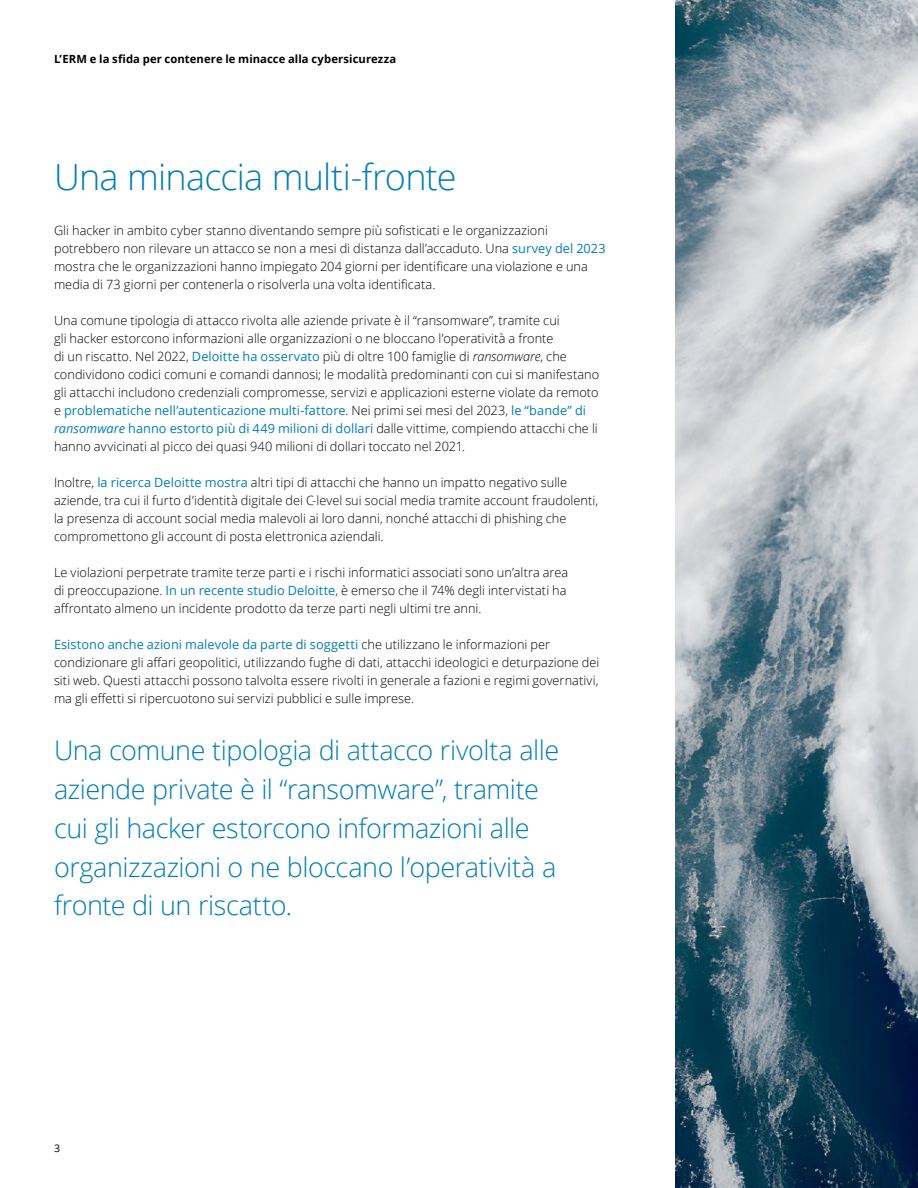
<style>
.page{position:relative;width:918px;height:1188px;background:#fff}
.page>*{position:absolute;margin:0;border:0;box-sizing:border-box;transform-origin:0 0}
.t1{font:300 36px "Open Sans";letter-spacing:-.02em;color:#007db6}
.t2{font:300 27px/39px "Open Sans";letter-spacing:-.015em;color:#007db6}
.t3{font:300 12.75px/18px "Open Sans";letter-spacing:.005em;color:#000}
.t4{font:700 11.25px "Open Sans";letter-spacing:.005em;color:#000}
.t5{font:10.5px "Open Sans";color:#000}
.s1{font-weight:400;color:#007db6}
.s2{font-style:italic}
.s3{font-weight:400;font-style:italic;color:#007db6}
</style>
<div class="page">
<img style="left:675px;top:0;width:243px;height:1188px">
<p class="t4" style="left:54px;top:51px;width:344px">L’ERM e la sfida per contenere le minacce alla cybersicurezza</p>
<h1 class="t1" style="left:54px;top:152px;width:404px">Una minaccia multi-fronte</h1>
<p class="t3" style="left:54px;top:221px;width:553px">Gli hacker in ambito cyber stanno diventando sempre più sofisticati e le organizzazioni potrebbero non rilevare un attacco se non a mesi di distanza dall’accaduto. Una <span class="s1">survey del 2023 </span>mostra che le organizzazioni hanno impiegato 204 giorni per identificare una violazione e una media di 73 giorni per contenerla o risolverla una volta identificata.</p>
<p class="t3" style="left:54px;top:311px;width:547px">Una comune tipologia di attacco rivolta alle aziende private è il “ransomware”, tramite cui<br>gli hacker estorcono informazioni alle organizzazioni o ne bloccano l’operatività a fronte<br>di un riscatto. Nel 2022, <span class="s1">Deloitte ha osservato</span> più di oltre 100 famiglie di <span class="s2">ransomware</span>, che condividono codici comuni e comandi dannosi; le modalità predominanti con cui si manifestano gli attacchi includono credenziali compromesse, servizi e applicazioni esterne violate da remoto e <span class="s1">problematiche nell’autenticazione multi-fattore</span>. Nei primi sei mesi del 2023, <span class="s1">le “bande” di </span><span class="s3">ransomware</span> <span class="s1">hanno estorto più di 449 milioni di dollari</span> dalle vittime, compiendo attacchi che li hanno avvicinati al picco dei quasi 940 milioni di dollari toccato nel 2021.</p>
<p class="t3" style="left:54px;top:473px;width:546px">Inoltre, <span class="s1">la ricerca Deloitte mostra</span> altri tipi di attacchi che hanno un impatto negativo sulle aziende, tra cui il furto d’identità digitale dei C-level sui social media tramite account fraudolenti, la presenza di account social media malevoli ai loro danni, nonché attacchi di phishing che compromettono gli account di posta elettronica aziendali.</p>
<p class="t3" style="left:54px;top:563px;width:516px">Le violazioni perpetrate tramite terze parti e i rischi informatici associati sono un’altra area di preoccupazione. <span class="s1">In un recente studio Deloitte</span>, è emerso che il 74% degli intervistati ha affrontato almeno un incidente prodotto da terze parti negli ultimi tre anni.</p>
<p class="t3" style="left:54px;top:635px;width:547px"><span class="s1">Esistono anche azioni malevole da parte di soggetti</span> che utilizzano le informazioni per condizionare gli affari geopolitici, utilizzando fughe di dati, attacchi ideologici e deturpazione dei siti web. Questi attacchi possono talvolta essere rivolti in generale a fazioni e regimi governativi, ma gli effetti si ripercuotono sui servizi pubblici e sulle imprese.</p>
<h2 class="t2" style="left:54px;top:730px;width:507px">Una comune tipologia di attacco rivolta alle aziende private è il “ransomware”, tramite cui gli hacker estorcono informazioni alle organizzazioni o ne bloccano l’operatività a fronte di un riscatto.</h2>
<p class="t5" style="left:54px;top:1141px;width:8px">3</p>
</div>
